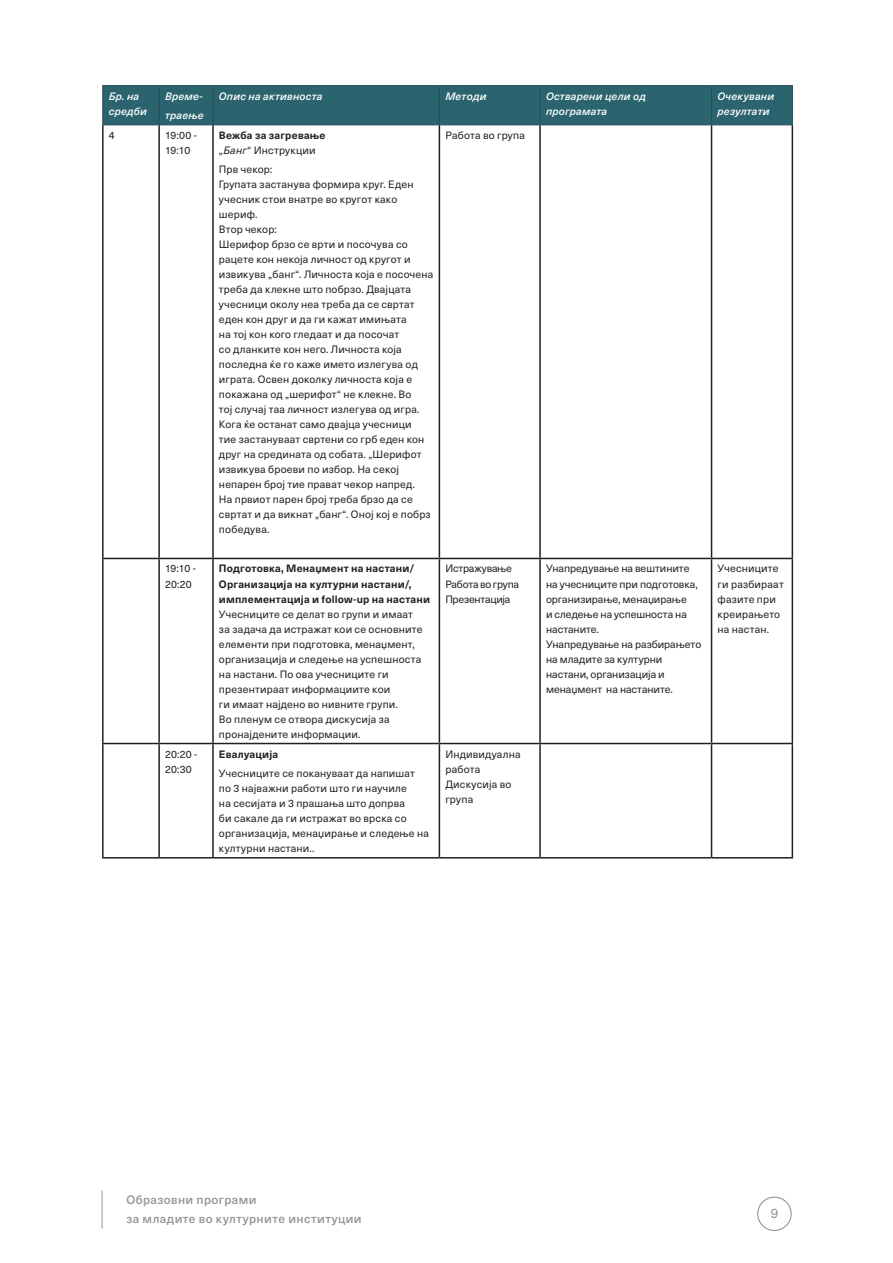
<style>
.page{position:relative;width:893px;height:1263px;background:#fff}
.page>*{position:absolute;margin:0;border:0;box-sizing:border-box;transform-origin:0 0}
.t1{font:13.5px "Neue Haas Unica W1 G";color:#939598}
.t2{font:500 12px/18.6px "Neue Haas Unica W1 G";letter-spacing:.035em;color:#939598}
.Table{font:10.5px/15px "Neue Haas Unica W1 G";letter-spacing:.015em;color:#231f20}
.Table-2{font:10.5px/15px "Neue Haas Unica W1 G";letter-spacing:-.005em;color:#231f20}
.Table-3{font:italic 500 10.5px/15px "Neue Haas Unica W1 G";letter-spacing:.02em;color:#fff}
.Table-4{font:700 10.5px/15px "Neue Haas Unica W1 G";letter-spacing:.02em;color:#231f20}
.Table-5{font:10.5px/15px "Neue Haas Unica W1 G";letter-spacing:-.02em;color:#231f20}
.s1{font-weight:400}
.s2{font-weight:400;font-style:italic}
.s3{font-weight:700}
</style>
<div class="page">
<div style="left:757px;top:1196px;width:35px;height:35px;border:1px solid #939598;border-radius:50%"></div>
<hr style="left:102px;top:1190px;width:1px;height:38px;background:#939598">
<div style="left:103px;top:86px;width:689px;height:39px;background:#2b646f"></div>
<hr style="left:159px;top:86px;width:1px;height:39px;background:#294f5c">
<hr style="left:212px;top:86px;width:2px;height:39px;background:#294f5c">
<hr style="left:439px;top:86px;width:1px;height:39px;background:#294f5c">
<hr style="left:539px;top:86px;width:2px;height:39px;background:#294f5c">
<hr style="left:711px;top:86px;width:1px;height:39px;background:#294f5c">
<hr style="left:102px;top:125px;width:57px;height:1px;background:#294f5c">
<hr style="left:159px;top:125px;width:54px;height:1px;background:#294f5c">
<hr style="left:213px;top:125px;width:226px;height:1px;background:#294f5c">
<hr style="left:439px;top:125px;width:101px;height:1px;background:#294f5c">
<hr style="left:540px;top:125px;width:171px;height:1px;background:#294f5c">
<hr style="left:711px;top:125px;width:82px;height:1px;background:#294f5c">
<hr style="left:102px;top:125px;width:2px;height:433px;background:#231f20">
<hr style="left:158px;top:125px;width:2px;height:433px;background:#231f20">
<hr style="left:212px;top:125px;width:2px;height:433px;background:#231f20">
<hr style="left:439px;top:125px;width:1px;height:433px;background:#231f20">
<hr style="left:539px;top:125px;width:2px;height:433px;background:#231f20">
<hr style="left:711px;top:125px;width:1px;height:433px;background:#231f20">
<hr style="left:792px;top:125px;width:1px;height:433px;background:#231f20">
<hr style="left:102px;top:558px;width:57px;height:1px;background:#231f20">
<hr style="left:102px;top:559px;width:2px;height:184px;background:#231f20">
<hr style="left:159px;top:558px;width:54px;height:1px;background:#231f20">
<hr style="left:158px;top:559px;width:2px;height:184px;background:#231f20">
<hr style="left:213px;top:558px;width:226px;height:1px;background:#231f20">
<hr style="left:212px;top:559px;width:2px;height:184px;background:#231f20">
<hr style="left:439px;top:558px;width:101px;height:1px;background:#231f20">
<hr style="left:439px;top:559px;width:1px;height:184px;background:#231f20">
<hr style="left:540px;top:558px;width:171px;height:1px;background:#231f20">
<hr style="left:539px;top:559px;width:2px;height:184px;background:#231f20">
<hr style="left:711px;top:558px;width:82px;height:1px;background:#231f20">
<hr style="left:711px;top:559px;width:1px;height:184px;background:#231f20">
<hr style="left:792px;top:559px;width:1px;height:184px;background:#231f20">
<hr style="left:102px;top:743px;width:57px;height:1px;background:#231f20">
<hr style="left:102px;top:744px;width:2px;height:113px;background:#231f20">
<hr style="left:159px;top:743px;width:54px;height:1px;background:#231f20">
<hr style="left:158px;top:744px;width:2px;height:113px;background:#231f20">
<hr style="left:213px;top:743px;width:226px;height:1px;background:#231f20">
<hr style="left:212px;top:744px;width:2px;height:113px;background:#231f20">
<hr style="left:439px;top:743px;width:101px;height:1px;background:#231f20">
<hr style="left:439px;top:744px;width:1px;height:113px;background:#231f20">
<hr style="left:540px;top:743px;width:171px;height:1px;background:#231f20">
<hr style="left:539px;top:744px;width:2px;height:113px;background:#231f20">
<hr style="left:711px;top:743px;width:82px;height:1px;background:#231f20">
<hr style="left:711px;top:744px;width:1px;height:113px;background:#231f20">
<hr style="left:792px;top:744px;width:1px;height:113px;background:#231f20">
<hr style="left:102px;top:857px;width:57px;height:1px;background:#231f20">
<hr style="left:159px;top:857px;width:54px;height:1px;background:#231f20">
<hr style="left:213px;top:857px;width:226px;height:1px;background:#231f20">
<hr style="left:439px;top:857px;width:101px;height:1px;background:#231f20">
<hr style="left:540px;top:857px;width:171px;height:1px;background:#231f20">
<hr style="left:711px;top:857px;width:82px;height:1px;background:#231f20">
<hr style="left:102px;top:85px;width:57px;height:1px;background:#294f5c">
<hr style="left:102px;top:86px;width:1px;height:39px;background:#294f5c">
<hr style="left:159px;top:85px;width:54px;height:1px;background:#294f5c">
<hr style="left:213px;top:85px;width:226px;height:1px;background:#294f5c">
<hr style="left:439px;top:85px;width:101px;height:1px;background:#294f5c">
<hr style="left:540px;top:85px;width:171px;height:1px;background:#294f5c">
<hr style="left:711px;top:85px;width:82px;height:1px;background:#294f5c">
<hr style="left:792px;top:86px;width:1px;height:39px;background:#294f5c">
<p class="Table-3" style="left:109px;top:88px;width:40px">Бр. на средби</p>
<p class="Table-3" style="left:165px;top:88px;width:39px">Време-</p>
<p class="Table-3" style="left:165px;top:107px;width:40px">траење</p>
<p class="Table-3" style="left:219px;top:88px;width:105px">Опис на активноста</p>
<p class="Table-3" style="left:445px;top:88px;width:43px">Методи</p>
<p class="Table-3" style="left:546px;top:88px;width:101px">Остварени цели од програмата</p>
<p class="Table-3" style="left:717px;top:88px;width:58px">Очекувани резултати</p>
<p class="Table" style="left:109px;top:127px;width:7px">4</p>
<p class="Table" style="left:165px;top:127px;width:33px">19:00 -<br>19:10</p>
<p class="Table-4" style="left:219px;top:127px;width:108px">Вежба за загревање <span class="s1">„</span><span class="s2">Банг</span><span class="s1">“ Инструкции</span></p>
<p class="Table" style="left:219px;top:161px;width:216px">Прв чекор:<br>Групата застанува формира круг. Еден учесник стои внатре во кругот како шериф.<br>Втор чекор:<br>Шерифор брзо се врти и посочува со рацете кон некоја личност од кругот и извикува „банг“. Личноста која е посочена треба да клекне што побрзо. Двајцата учесници околу неа треба да се свртат еден кон друг и да ги кажат имињата<br>на тој кон кого гледаат и да посочат<br>со дланките кон него. Личноста која последна ќе го каже името излегува од играта. Освен доколку личноста која е покажана од „шерифот“ не клекне. Во<br>тој случај таа личност излегува од игра.<br>Кога ќе останат само двајца учесници<br>тие застануваат свртени со грб еден кон друг на средината од собата. „Шерифот извикува броеви по избор. На секој непарен број тие прават чекор напред.<br>На првиот парен број треба брзо да се свртат и да викнат „банг“. Оној кој е побрз победува.</p>
<p class="Table" style="left:445px;top:127px;width:81px">Работа во група</p>
<p class="Table" style="left:165px;top:561px;width:32px">19:10 -<br>20:20</p>
<p class="Table" style="left:219px;top:561px;width:213px"><span class="s3">Подготовка, Менаџмент на настани/ Организација на културни настани/, имплементација и follow-up на настани </span>Учесниците се делат во групи и имаат<br>за задача да истражат кои се основните елементи при подготовка, менаџмент, организација и следење на успешноста на настани. По ова учесниците ги презентираат информациите кои<br>ги имаат најдено во нивните групи.<br>Во пленум се отвора дискусија за пронајдените информации.</p>
<p class="Table-5" style="left:445px;top:561px;width:75px">Истражување<br>Работа во група<br>Презентација</p>
<p class="Table-2" style="left:546px;top:561px;width:157px">Унапредување на вештините на учесниците при подготовка, организирање, менаџирање<br>и следење на успешноста на настаните.<br>Унапредување на разбирањето на младите за културни настани, организација и менаџмент на настаните.</p>
<p class="Table" style="left:717px;top:561px;width:68px">Учесниците ги разбираат фазите при креирањето на настан.</p>
<p class="Table" style="left:165px;top:746px;width:34px">20:20 -<br>20:30</p>
<p class="Table-4" style="left:219px;top:746px;width:61px">Евалуација</p>
<p class="Table" style="left:219px;top:765px;width:212px">Учесниците се покануваат да напишат по 3 најважни работи што ги научиле<br>на сесијата и 3 прашања што допрва<br>би сакале да ги истражат во врска со организација, менаџирање и следење на културни настани..</p>
<p class="Table" style="left:445px;top:746px;width:77px">Индивидуална работа<br>Дискусија во група</p>
<p class="t2" style="left:126px;top:1190px;width:237px">Образовни програми<br>за младите во културните институции</p>
<p class="t1" style="left:771px;top:1203px;width:9px">9</p>
</div>
